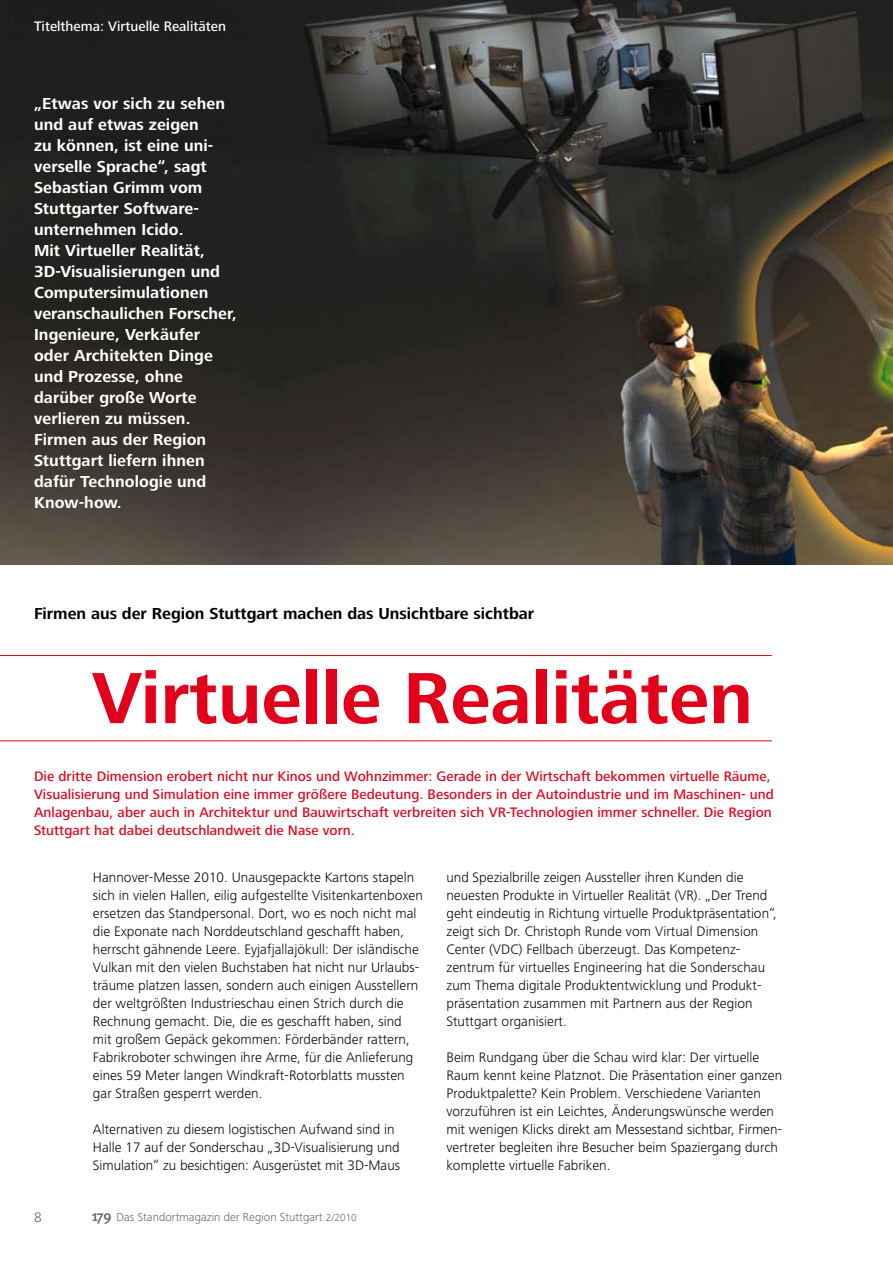
<style>
.page{position:relative;width:893px;height:1263px;background:#fff}
.page>*{position:absolute;margin:0;border:0;box-sizing:border-box;transform-origin:0 0}
.t1{font:700 75px "Frutiger Next LT";color:#e2001a}
.t2{font:700 16.5px/21px "Frutiger Next LT";letter-spacing:.005em;color:#fff}
.t3{font:700 16.5px "Frutiger Next LT";color:#000}
.t4{font:300 14.25px/18px "Frutiger Next LT";color:#000}
.t5{font:500 14.25px/18px "Frutiger Next LT";letter-spacing:.005em;color:#e2001a}
.t6{font:500 14.25px "Frutiger Next LT";color:#fff}
.t7{font:300 14.25px "Frutiger Next LT";color:#646567}
.t8{font:300 12px "Frutiger Next LT";color:#646567}
.s1{font-family:"Meta Plus";font-weight:500;font-size:15px}
.s2{font-size:10.5px}
</style>
<div class="page">
<img style="left:0;top:0;width:893px;height:565px">
<hr style="left:0;top:655px;width:772px;height:1px;background:#e2001a">
<hr style="left:0;top:740px;width:772px;height:1px;background:#e2001a">
<p class="t6" style="left:34px;top:18px;width:193px">Titelthema: Virtuelle Realitäten</p>
<p class="t2" style="left:34px;top:93px;width:204px">„Etwas vor sich zu sehen und auf etwas zeigen<br>zu können, ist eine uni&shy;verselle Sprache“, sagt<br>Sebastian Grimm vom<br>Stuttgarter Software&shy;unternehmen Icido.<br>Mit Virtueller Realität,<br>3D-Visualisierungen und<br>Computersimulationen veranschaulichen Forscher,<br>Ingenieure, Verkäufer oder Architekten Dinge und Prozesse, ohne darüber große Worte verlieren zu müssen.<br>Firmen aus der Region<br>Stuttgart liefern ihnen dafür Technologie und<br>Know-how.</p>
<p class="t3" style="left:34px;top:604px;width:502px">Firmen aus der Region Stuttgart machen das Unsichtbare sichtbar</p>
<h1 class="t1" style="left:92px;top:656px;width:662px">Virtuelle Realitäten</h1>
<p class="t5" style="left:34px;top:767px;width:741px">Die dritte Dimension erobert nicht nur Kinos und Wohnzimmer: Gerade in der Wirtschaft bekommen virtuelle Räume, Visualisierung und Simulation eine immer größere Bedeutung. Besonders in der Autoindustrie und im Maschinen- und Anlagenbau, aber auch in Architektur und Bauwirtschaft verbreiten sich VR-Technologien immer schneller. Die Region Stuttgart hat dabei deutschlandweit die Nase vorn.</p>
<p class="t4" style="left:93px;top:868px;width:331px">Hannover-Messe 2010. Unausgepackte Kartons stapeln sich in vielen Hallen, eilig aufgestellte Visitenkartenboxen ersetzen das Standpersonal. Dort, wo es noch nicht mal die Exponate nach Norddeutschland geschafft haben, herrscht gähnende Leere. Eyjafjallajökull: Der isländische Vulkan mit den vielen Buchstaben hat nicht nur Urlaubs&shy;träume platzen lassen, sondern auch einigen Ausstellern der weltgrößten Industrieschau einen Strich durch die Rechnung gemacht. Die, die es geschafft haben, sind mit großem Gepäck gekommen: Förderbänder rattern, Fabrikroboter schwingen ihre Arme, für die Anlieferung eines 59 Meter langen Windkraft-Rotorblatts mussten gar Straßen gesperrt werden.</p>
<p class="t4" style="left:93px;top:1120px;width:309px">Alternativen zu diesem logistischen Aufwand sind in<br>Halle 17 auf der Sonderschau „3D-Visualisierung und<br>Simulation“ zu besichtigen: Ausgerüstet mit 3D-Maus</p>
<p class="t7" style="left:34px;top:1210px;width:9px">8</p>
<p class="t8" style="left:92px;top:1210px;width:267px"><span class="s1">179</span> Das Standortmagazin der Region Stuttgart <span class="s2">2/2010</span></p>
<p class="t4" style="left:446px;top:868px;width:332px">und Spezialbrille zeigen Aussteller ihren Kunden die neuesten Produkte in Virtueller Realität (VR). „Der Trend geht eindeutig in Richtung virtuelle Produktpräsentation“, zeigt sich Dr. Christoph Runde vom Virtual Dimension Center (VDC) Fellbach überzeugt. Das Kompetenz&shy;zentrum für virtuelles Engineering hat die Sonderschau zum Thema digitale Produktentwicklung und Produkt&shy;präsentation zusammen mit Partnern aus der Region Stuttgart organisiert.</p>
<p class="t4" style="left:446px;top:1048px;width:337px">Beim Rundgang über die Schau wird klar: Der virtuelle Raum kennt keine Platznot. Die Präsentation einer ganzen Produktpalette? Kein Problem. Verschiedene Varianten vorzuführen ist ein Leichtes, Änderungswünsche werden mit wenigen Klicks direkt am Messestand sichtbar, Firmen&shy;vertreter begleiten ihre Besucher beim Spaziergang durch komplette virtuelle Fabriken.</p>
</div>
